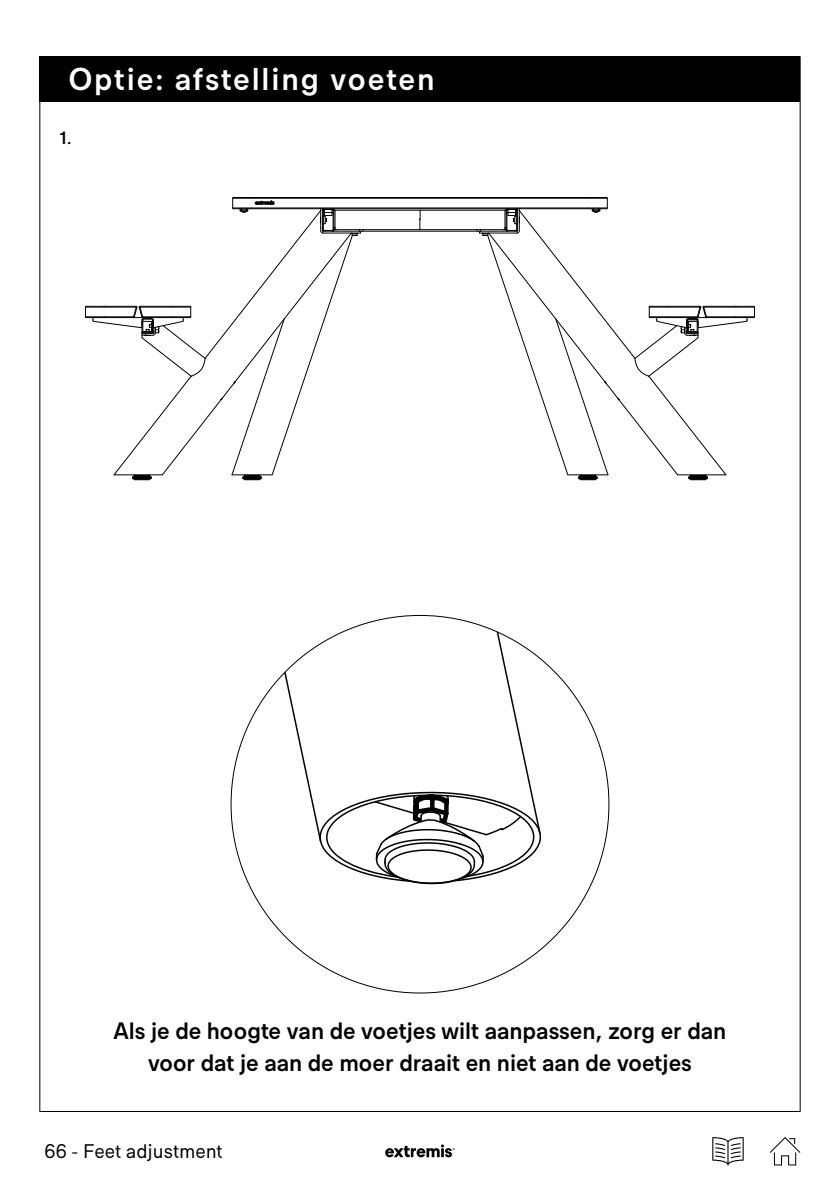
<style>
.page{position:relative;width:840px;height:1191px;background:#fff}
.page>*{position:absolute;margin:0;border:0;box-sizing:border-box;transform-origin:0 0}
.t1{font:500 32px "Extremis Compakt";letter-spacing:.06em;color:#fff}
.t2{font:500 24px/32px "Extremis Compakt";color:#000;text-align:center}
.t3{font:20px "Extremis Compakt";color:#000}
.t4{font:500 18px "Extremis Compakt";color:#000}
</style>
<div class="page">
<svg style="left:769px;top:1137px;width:30px;height:28px"></svg>
<svg style="left:712px;top:1137px;width:31px;height:28px"></svg>
<svg style="left:385px;top:1144px;width:69px;height:13px"></svg>
<div style="left:40px;top:57px;width:759px;height:45px;background:#000"></div>
<hr style="left:251px;top:197px;width:337px;height:1px;background:#000">
<hr style="left:251px;top:198px;width:337px;height:1px;background:#000">
<hr style="left:251px;top:208px;width:337px;height:1px;background:#000">
<hr style="left:336px;top:229px;width:83px;height:1px;background:#000">
<svg style="left:419px;top:211px;width:2px;height:18px"></svg>
<hr style="left:419px;top:229px;width:84px;height:1px;background:#000">
<hr style="left:333px;top:210px;width:173px;height:1px;background:#000">
<hr style="left:362px;top:231px;width:115px;height:1px;background:#000">
<svg style="left:85px;top:197px;width:278px;height:283px"></svg>
<svg style="left:476px;top:197px;width:278px;height:283px"></svg>
<svg style="left:231px;top:615px;width:320px;height:270px"></svg>
<h1 class="t1" style="left:69px;top:60px;width:367px">Optie: afstelling voeten</h1>
<p class="t4" style="left:60px;top:127px;width:14px">1.</p>
<p class="t2" style="left:113px;top:1015px;width:614px">Als je de hoogte van de voetjes wilt aanpassen, zorg er dan voor dat je aan de moer draait en niet aan de voetjes</p>
<p class="t3" style="left:44px;top:1139px;width:180px">66 - Feet adjustment</p>
</div>
